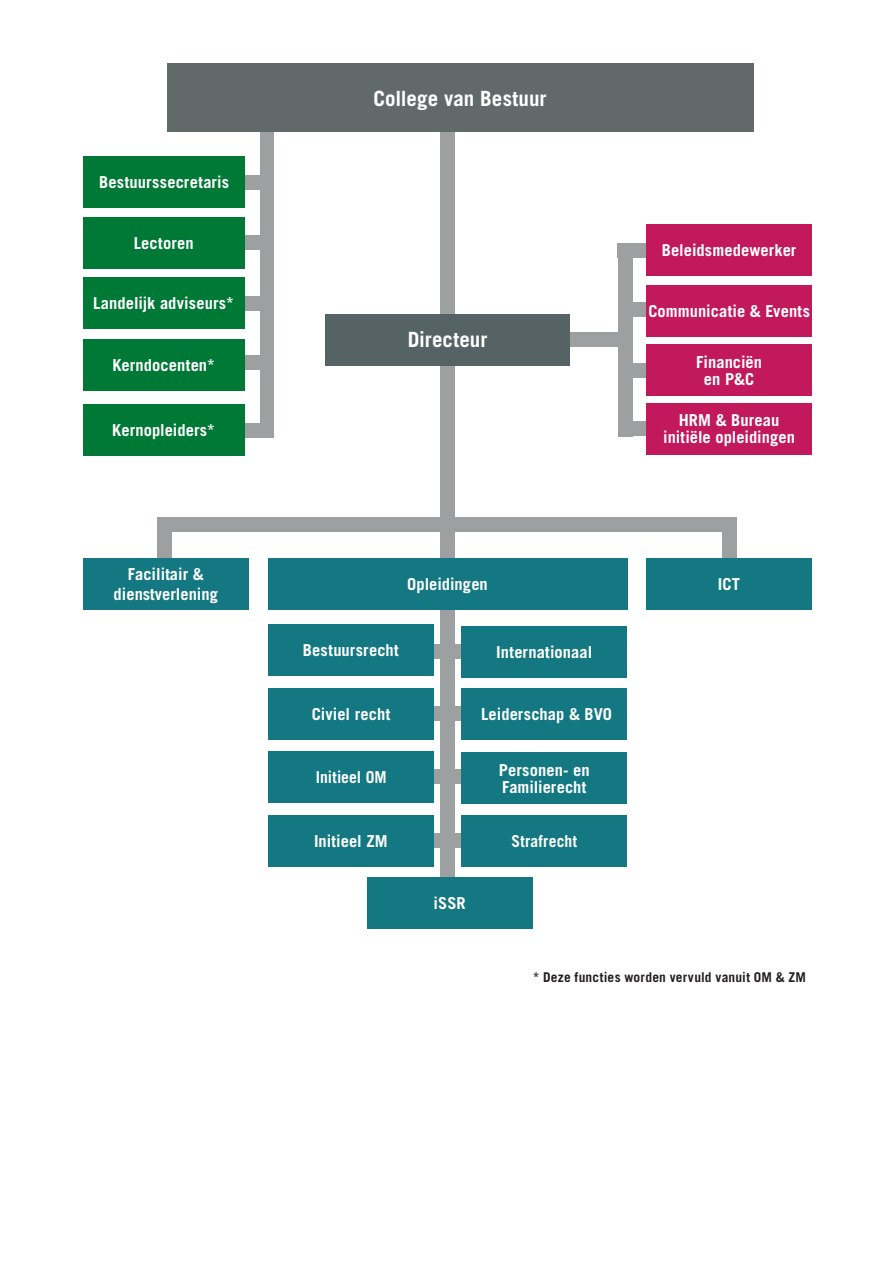
<style>
.page{position:relative;width:893px;height:1263px;background:#fff}
.page>*{position:absolute;margin:0;border:0;box-sizing:border-box;transform-origin:0 0}
.t1{font:700 21px "Trade Gothic LT Std";color:#fff}
.t2{font:700 16.5px/19.8px "Trade Gothic LT Std";letter-spacing:.005em;color:#fff;text-align:center}
.t3{font:700 16.5px "Trade Gothic LT Std";letter-spacing:.005em;color:#fff;scale:.95 1}
.t4{font:700 13.5px "Trade Gothic LT Std";letter-spacing:.015em;color:#231f20}
</style>
<div class="page">
<div style="left:618px;top:243px;width:72px;height:15px;background:#9ca0a1"></div>
<div style="left:244px;top:423px;width:30px;height:15px;background:#9ca0a1"></div>
<div style="left:215px;top:296px;width:51px;height:15px;background:#9ca0a1"></div>
<div style="left:216px;top:355px;width:51px;height:15px;background:#9ca0a1"></div>
<div style="left:260px;top:125px;width:14px;height:312px;background:#9ca0a1"></div>
<div style="left:627px;top:363px;width:72px;height:15px;background:#9ca0a1"></div>
<div style="left:623px;top:421px;width:72px;height:15px;background:#9ca0a1"></div>
<div style="left:240px;top:235px;width:21px;height:15px;background:#9ca0a1"></div>
<div style="left:207px;top:175px;width:59px;height:15px;background:#9ca0a1"></div>
<div style="left:440px;top:113px;width:15px;height:765px;background:#9ca0a1"></div>
<div style="left:618px;top:250px;width:15px;height:186px;background:#9ca0a1"></div>
<div style="left:428px;top:833px;width:41px;height:15px;background:#9ca0a1"></div>
<div style="left:428px;top:644px;width:41px;height:15px;background:#9ca0a1"></div>
<div style="left:430px;top:706px;width:40px;height:15px;background:#9ca0a1"></div>
<div style="left:428px;top:769px;width:41px;height:15px;background:#9ca0a1"></div>
<div style="left:721px;top:522px;width:15px;height:73px;background:#9ca0a1"></div>
<div style="left:157px;top:517px;width:15px;height:74px;background:#9ca0a1"></div>
<div style="left:529px;top:332px;width:94px;height:15px;background:#9ca0a1"></div>
<div style="left:625px;top:302px;width:72px;height:15px;background:#9ca0a1"></div>
<div style="left:325px;top:314px;width:245px;height:51px;background:#556364"></div>
<div style="left:167px;top:64px;width:586px;height:68px;background:#626969"></div>
<div style="left:268px;top:559px;width:359px;height:51px;background:#147883"></div>
<div style="left:83px;top:217px;width:161px;height:51px;background:#007836"></div>
<div style="left:83px;top:405px;width:161px;height:51px;background:#007836"></div>
<div style="left:83px;top:339px;width:161px;height:52px;background:#007836"></div>
<div style="left:268px;top:688px;width:166px;height:51px;background:#147883"></div>
<div style="left:646px;top:403px;width:166px;height:51px;background:#c1195c"></div>
<div style="left:268px;top:815px;width:166px;height:51px;background:#147883"></div>
<div style="left:646px;top:344px;width:166px;height:52px;background:#c1195c"></div>
<div style="left:461px;top:626px;width:166px;height:51px;background:#147883"></div>
<div style="left:646px;top:559px;width:166px;height:51px;background:#147883"></div>
<div style="left:83px;top:559px;width:166px;height:51px;background:#147883"></div>
<div style="left:461px;top:752px;width:166px;height:52px;background:#147883"></div>
<div style="left:461px;top:815px;width:166px;height:51px;background:#147883"></div>
<div style="left:268px;top:625px;width:166px;height:51px;background:#147883"></div>
<div style="left:461px;top:688px;width:166px;height:51px;background:#147883"></div>
<div style="left:268px;top:751px;width:166px;height:52px;background:#147883"></div>
<div style="left:646px;top:285px;width:166px;height:51px;background:#c1195c"></div>
<div style="left:83px;top:156px;width:162px;height:52px;background:#007836"></div>
<div style="left:157px;top:517px;width:579px;height:15px;background:#9ca0a1"></div>
<div style="left:83px;top:277px;width:161px;height:52px;background:#007836"></div>
<div style="left:367px;top:878px;width:166px;height:51px;background:#147883"></div>
<div style="left:646px;top:225px;width:166px;height:51px;background:#c1195c"></div>
<p class="t2" style="left:99px;top:172px;width:132px">Bestuurssecretaris</p>
<p class="t2" style="left:134px;top:233px;width:62px">Lectoren</p>
<p class="t2" style="left:93px;top:293px;width:142px">Landelijk adviseurs*</p>
<p class="t2" style="left:112px;top:355px;width:104px">Kerndocenten*</p>
<p class="t2" style="left:112px;top:420px;width:104px">Kernopleiders*</p>
<p class="t2" style="left:114px;top:564px;width:106px">Facilitair &amp; dienstverlening</p>
<p class="t1" style="left:373px;top:85px;width:174px">College van Bestuur</p>
<p class="t1" style="left:408px;top:327px;width:81px">Directeur</p>
<p class="t2" style="left:662px;top:240px;width:136px">Beleidsmedewerker</p>
<p class="t2" style="left:648px;top:301px;width:163px">Communicatie &amp; Events</p>
<p class="t2" style="left:696px;top:351px;width:67px">Financiën</p>
<p class="t2" style="left:704px;top:368px;width:52px">en P&amp;C</p>
<p class="t2" style="left:679px;top:410px;width:102px">HRM &amp; Bureau</p>
<p class="t2" style="left:663px;top:427px;width:133px">initiële opleidingen</p>
<p class="t2" style="left:407px;top:574px;width:82px">Opleidingen</p>
<p class="t2" style="left:718px;top:574px;width:24px">ICT</p>
<p class="t2" style="left:303px;top:640px;width:97px">Bestuursrecht</p>
<p class="t2" style="left:496px;top:641px;width:97px">Internationaal</p>
<p class="t2" style="left:312px;top:704px;width:80px">Civiel recht</p>
<p class="t2" style="left:481px;top:704px;width:133px">Leiderschap &amp; BVO</p>
<p class="t3" style="left:316px;top:767px;width:76px">Initieel OM</p>
<p class="t2" style="left:499px;top:760px;width:92px">Personen- en</p>
<p class="t2" style="left:502px;top:777px;width:86px">Familierecht</p>
<p class="t2" style="left:314px;top:830px;width:75px">Initieel ZM</p>
<p class="t3" style="left:512px;top:831px;width:70px">Strafrecht</p>
<p class="t2" style="left:434px;top:893px;width:34px">iSSR</p>
<p class="t4" style="left:533px;top:969px;width:275px">* Deze functies worden vervuld vanuit OM &amp; ZM</p>
</div>
